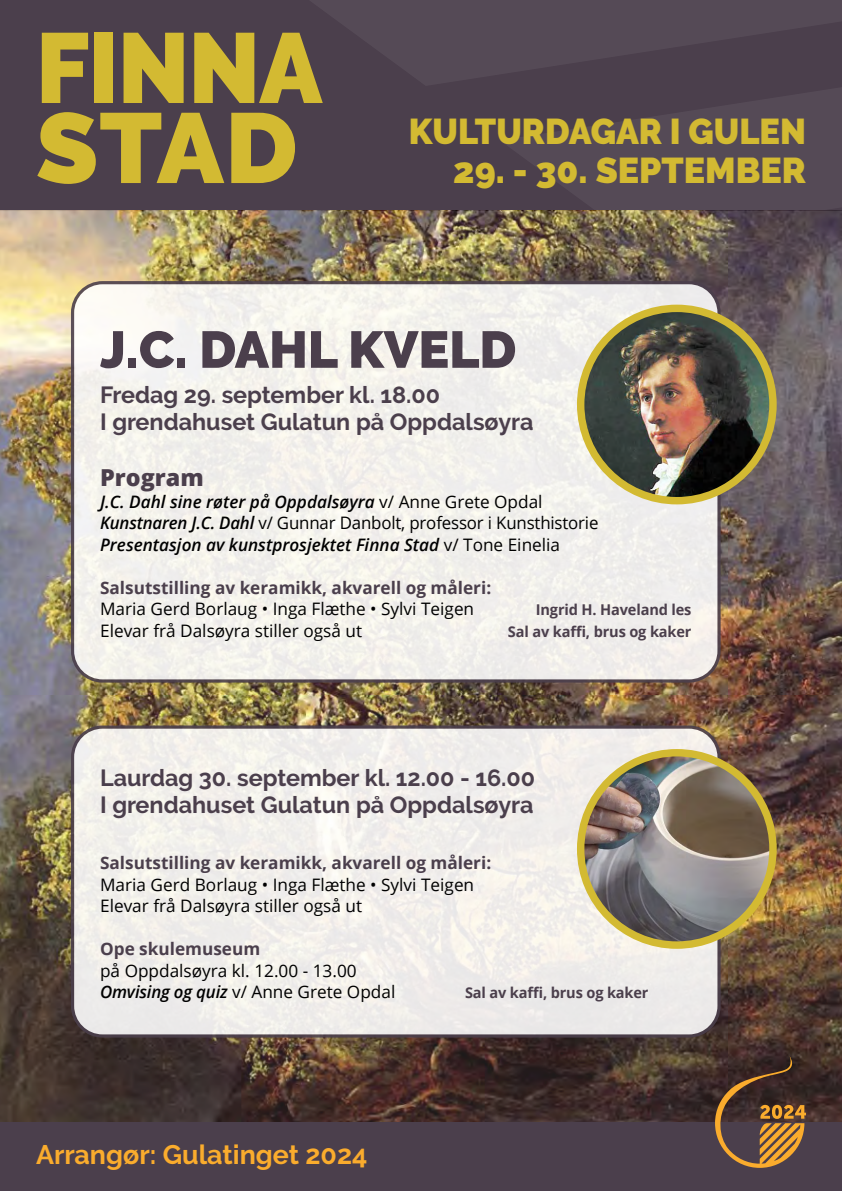
<style>
.page{position:relative;width:842px;height:1191px;background:#fff}
.page>*{position:absolute;margin:0;border:0;box-sizing:border-box;transform-origin:0 0}
.t1{font:900 99px/80px "Raleway";letter-spacing:-.01em;color:#d3ba32;scale:.96 1}
.t2{font:900 51.6px "Raleway";color:#4b3f4c}
.t3{font:900 35.8px "Raleway";color:#d3ba32;scale:.96 1}
.t4{font:900 35.8px "Raleway";color:#d3ba32}
.t5{font:700 26.8px "Raleway";color:#faac2d}
.t6{font:700 23.4px/27.6px "Raleway";color:#4b3f4c}
.t7{font:800 23.4px "Open Sans";color:#4b3f4c}
.t8{font:17.2px/21.5px "Open Sans";color:#000}
.t9{font:italic 600 17.2px/21.5px "Open Sans";color:#000}
.t10{font:700 17.2px "Open Sans";color:#4b3f4c}
.t11{font:700 14.9px/21.5px "Open Sans";letter-spacing:-.01em;color:#4b3f4c;text-align:right}
.s1{font-weight:400;font-style:normal}
.s2{font-weight:600;font-style:italic}
</style>
<div class="page">
<div style="left:0;top:0;width:842px;height:210px;background:#4b3f4c"></div>
<svg style="left:310px;top:0;width:532px;height:210px;fill:#554a56"></svg>
<img style="left:0;top:210px;width:842px;height:912px">
<div style="left:0;top:1122px;width:842px;height:69px;background:#4b3f4c"></div>
<div style="left:73px;top:283px;width:646px;height:398px;background:#f2f1ec;border-radius:30px"></div>
<div style="left:71px;top:281px;width:650px;height:401px;border:3px solid #4b3f4c;border-radius:30px"></div>
<img style="left:581px;top:308px;width:192px;height:193px;border-radius:96px">
<div style="left:577px;top:305px;width:200px;height:199px;border:7px solid #d3ba32;border-radius:50%"></div>
<div style="left:73px;top:727px;width:646px;height:309px;background:#f0eeeb;border-radius:30px"></div>
<div style="left:71px;top:725px;width:650px;height:312px;border:3px solid #4b3f4c;border-radius:30px"></div>
<img style="left:581px;top:752px;width:192px;height:193px;border-radius:96px">
<div style="left:577px;top:749px;width:200px;height:199px;border:7px solid #d3ba32;border-radius:50%"></div>
<svg style="left:715px;top:1056px;width:91px;height:111px"></svg>
<h1 class="t1" style="left:36px;top:28px;width:300px">FINNA<br>STAD</h1>
<h3 class="t3" style="left:409px;top:111px;width:415px">KULTURDAGAR I GULEN</h3>
<h3 class="t4" style="left:453px;top:150px;width:354px">29. - 30. SEPTEMBER</h3>
<h2 class="t2" style="left:100px;top:320px;width:418px">J.C. DAHL KVELD</h2>
<h3 class="t6" style="left:100px;top:381px;width:435px">Fredag 29. september kl. 18.00<br>I grendahuset Gulatun på Oppdalsøyra</h3>
<h3 class="t7" style="left:100px;top:460px;width:105px">Program</h3>
<p class="t9" style="left:100px;top:490px;width:500px">J.C. Dahl sine røter på Oppdalsøyra <span class="s1">v/ Anne Grete Opdal<br></span>Kunstnaren J.C. Dahl <span class="s1">v/ Gunnar Danbolt, professor i Kunsthistorie<br></span>Presentasjon av kunstprosjektet Finna Stad <span class="s1">v/ Tone Einelia</span></p>
<p class="t10" style="left:100px;top:575px;width:393px">Salsutstilling av keramikk, akvarell og måleri:</p>
<p class="t8" style="left:100px;top:598px;width:376px">Maria Gerd Borlaug • Inga Flæthe • Sylvi Teigen<br>Elevar frå Dalsøyra stiller også ut</p>
<p class="t11" style="left:508px;top:599px;width:185px">Ingrid H. Haveland les<br>Sal av kaffi, brus og kaker</p>
<h3 class="t6" style="left:100px;top:763px;width:437px">Laurdag 30. september kl. 12.00 - 16.00<br>I grendahuset Gulatun på Oppdalsøyra</h3>
<p class="t10" style="left:100px;top:850px;width:393px">Salsutstilling av keramikk, akvarell og måleri:</p>
<p class="t8" style="left:100px;top:873px;width:376px">Maria Gerd Borlaug • Inga Flæthe • Sylvi Teigen<br>Elevar frå Dalsøyra stiller også ut</p>
<p class="t10" style="left:100px;top:936px;width:162px">Ope skulemuseum</p>
<p class="t8" style="left:100px;top:959px;width:297px">på Oppdalsøyra kl. 12.00 - 13.00<br><span class="s2">Omvising og quiz</span> v/ Anne Grete Opdal</p>
<p class="t11" style="left:465px;top:981px;width:185px">Sal av kaffi, brus og kaker</p>
<h3 class="t5" style="left:36px;top:1139px;width:333px">Arrangør: Gulatinget 2024</h3>
</div>
